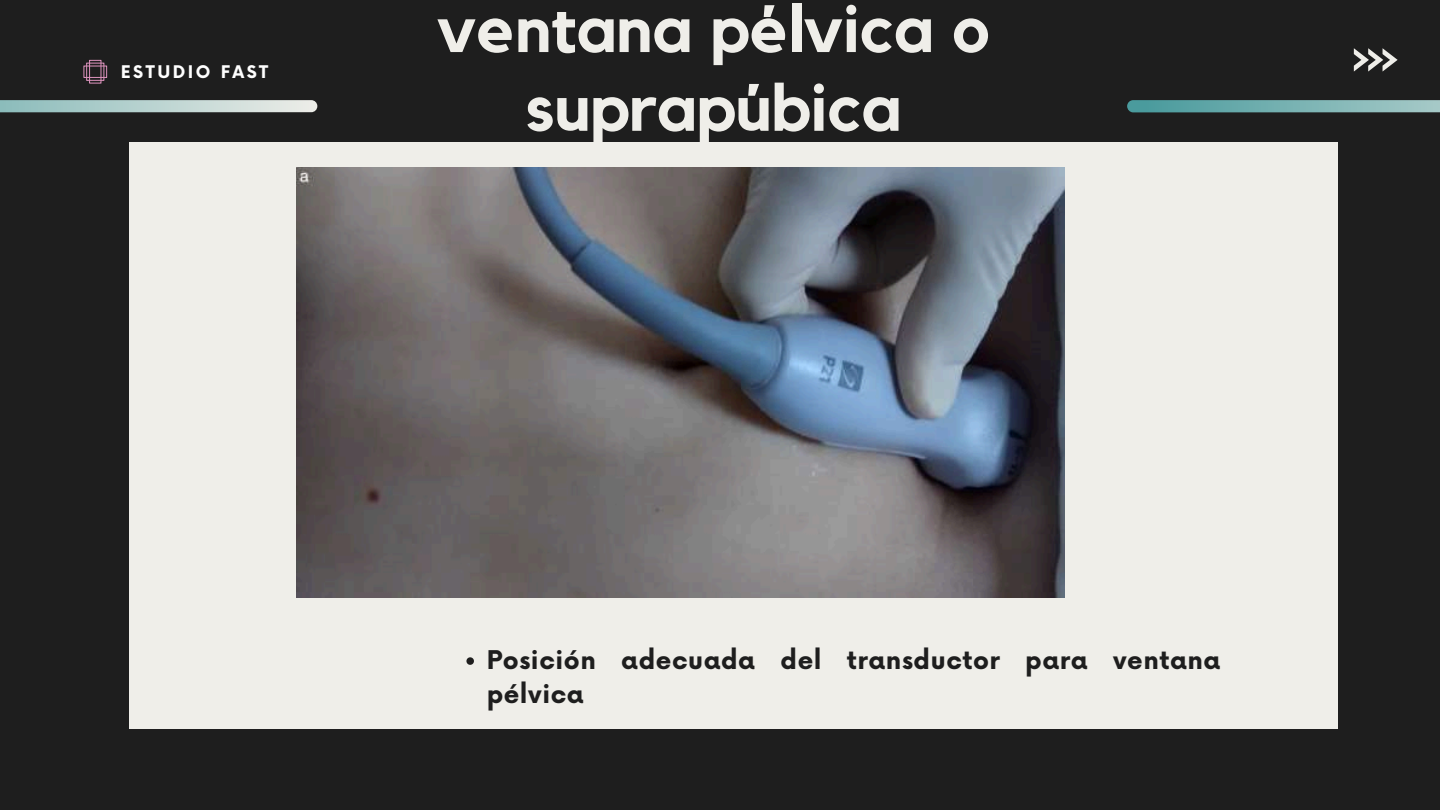
<style>
.page{position:relative;width:1440px;height:810px;background:#1e1e1e}
.page>*{position:absolute;margin:0;border:0;box-sizing:border-box;transform-origin:0 0}
.t1{font:700 66px/78.8px "Kollektif";color:#efeee9;text-align:center}
.t2{font:700 25.1px/34.5px "Now";letter-spacing:.02em;color:#1e1e1e}
.t3{font:700 17px "Now";letter-spacing:.145em;color:#fff}
</style>
<div class="page">
<div style="left:129px;top:142px;width:1208px;height:587px;background:#efeee9"></div>
<svg style="left:1354px;top:48px;width:44px;height:23px"></svg>
<svg style="left:0;top:100px;width:317px;height:12px;background:#b9d1cf"></svg>
<svg style="left:1127px;top:100px;width:313px;height:12px;background:#74aeaf"></svg>
<img style="left:297px;top:167px;width:767px;height:431px">
<svg style="left:466px;top:657px;width:8px;height:8px"></svg>
<p class="t3" style="left:121px;top:63px;width:149px">ESTUDIO FAST</p>
<h1 class="t1" style="left:437px;top:-8px;width:554px">ventana pélvica o suprapúbica</h1>
<p class="t2" style="left:487px;top:644px;width:735px">Posición adecuada del transductor para ventana pélvica</p>
</div>
